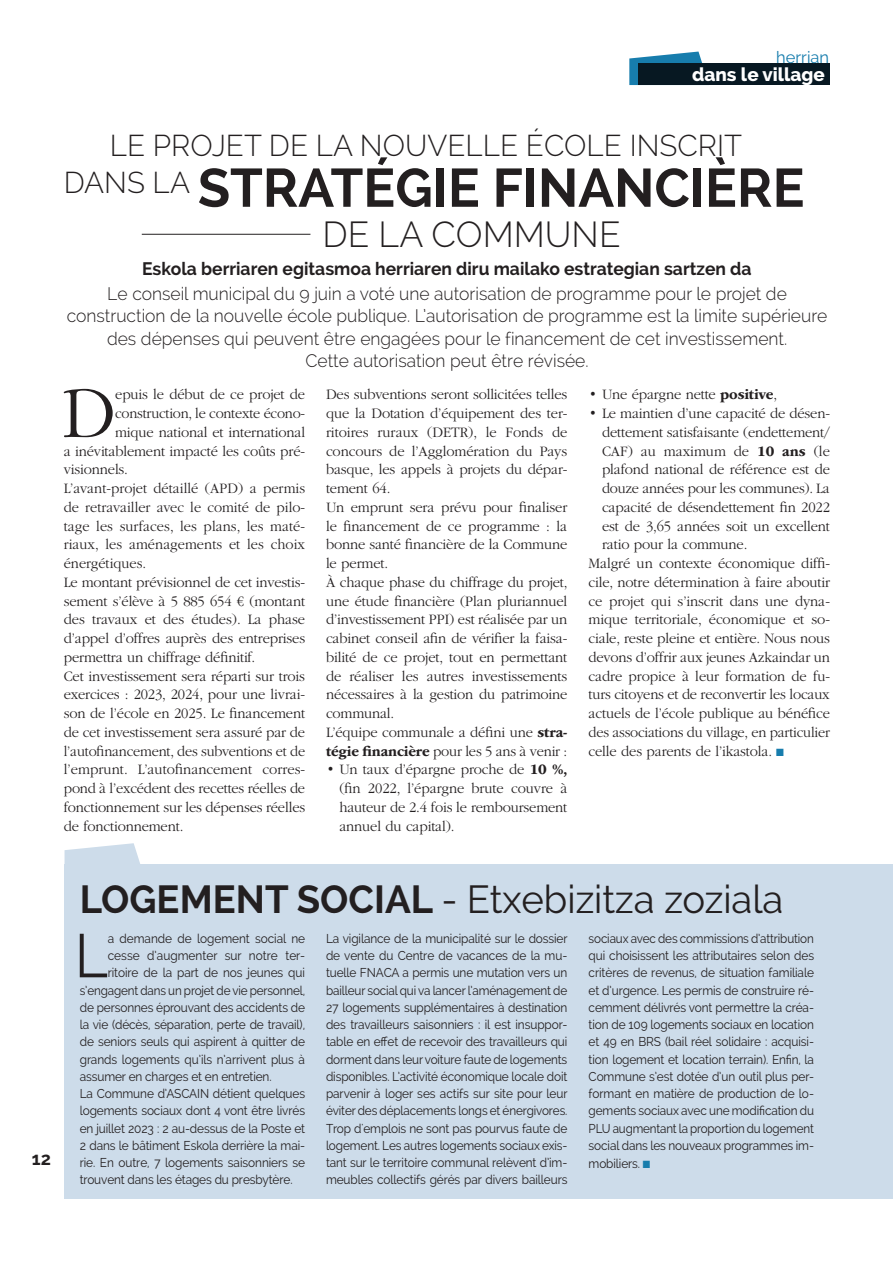
<style>
.page{position:relative;width:893px;height:1263px;background:#fff}
.page>*{position:absolute;margin:0;border:0;box-sizing:border-box;transform-origin:0 0}
.Texte{font:300 75.15px "ITC Garamond Std";color:#231f20}
.Texte_Encart_FAG{font:61.35px "Raleway";color:#231f20;scale:.93 1}
.Titre_Gros2{font:700 54px "Raleway";color:#231f20}
.Titre_Gros2-2{font:39px "Raleway";color:#231f20}
.Titre_Gros2-3{font:300 36px "Raleway";color:#231f20}
.Titre_Gros2-4{font:300 30px "Raleway";color:#231f20}
.t1{font:800 18.75px "Raleway";color:#fff}
.Chapo{font:300 18px/22.5px "Raleway";color:#231f20;text-align:center}
.Inter{font:700 18px "Raleway";color:#231f20}
.t2{font:16.5px "Raleway";color:#177dad}
.Texte-2{font:300 15px/18.8px "ITC Garamond Std";letter-spacing:-.01em;color:#231f20;text-align:justify}
.Texte-3{font:300 15px/18.8px "ITC Garamond Std";letter-spacing:-.01em;color:#231f20;text-align:justify;scale:.96 1}
.Texte-4{font:300 15px "ITC Garamond Std";letter-spacing:-.01em;color:#231f20;scale:.95 1}
.Texte_Encart_FAG-2{font:12.75px/17.2px "Raleway";letter-spacing:-.01em;color:#231f20;text-align:justify;scale:.93 1}
.Texte_Encart_FAG-3{font:12.75px/17.2px "Raleway";letter-spacing:-.01em;color:#231f20;text-align:justify;scale:.92 1}
.s1{font-weight:700}
.s2{color:#177dad}
</style>
<div class="page">
<svg style="left:65px;top:843px;width:75px;height:21px"></svg>
<div style="left:65px;top:864px;width:828px;height:334px;background:#cddcea"></div>
<hr style="left:142px;top:234px;width:168px;height:1px;background:#231f20">
<svg style="left:629px;top:52px;width:80px;height:33px"></svg>
<div style="left:638px;top:64px;width:191px;height:21px;background:#071822"></div>
<p class="t2" style="left:776px;top:47px;width:54px">herrian</p>
<p class="t1" style="left:692px;top:63px;width:134px">dans le village</p>
<p class="Titre_Gros2-4" style="left:110px;top:128px;width:634px">LE PROJET DE LA NOUVELLE ÉCOLE INSCRIT</p>
<p class="Titre_Gros2" style="left:64px;top:157px;width:742px"><sup>DANS</sup> <sup>LA</sup> STRATÉGIE FINANCIÈRE</p>
<p class="Titre_Gros2-3" style="left:322px;top:213px;width:300px">DE LA COMMUNE</p>
<p class="Inter" style="left:142px;top:258px;width:611px">Eskola berriaren egitasmoa herriaren diru mailako estrategian sartzen da</p>
<p class="Chapo" style="left:67px;top:282px;width:762px">Le conseil municipal du 9 juin a voté une autorisation de programme pour le projet de construction de la nouvelle école publique. L’autorisation de programme est la limite supérieure des dépenses qui peuvent être engagées pour le financement de cet investissement.<br>Cette autorisation peut être révisée.</p>
<p class="Texte" style="left:62px;top:373px;width:55px">D</p>
<p class="Texte-2" style="left:115px;top:385px;width:191px">epuis le début de ce projet de</p>
<p class="Texte-4" style="left:115px;top:405px;width:201px">construction, le contexte écono-</p>
<p class="Texte-2" style="left:115px;top:423px;width:191px">mique national et international</p>
<p class="Texte-2" style="left:64px;top:442px;width:243px">a inévitablement impacté les coûts pré-</p>
<p class="Texte-2" style="left:64px;top:460px;width:66px">visionnels.</p>
<p class="Texte-3" style="left:64px;top:479px;width:253px">L’avant-projet détaillé (APD) a permis de retravailler avec le comité de pilo&shy;tage les surfaces, les plans, les maté&shy;riaux, les aménagements et les choix énergétiques.</p>
<p class="Texte-2" style="left:64px;top:573px;width:243px">Le montant prévisionnel de cet investis&shy;sement s’élève à 5 885 654 € (montant des travaux et des études). La phase d’appel d’offres auprès des entreprises permettra un chiffrage définitif.</p>
<p class="Texte-2" style="left:64px;top:667px;width:243px">Cet investissement sera réparti sur trois exercices : 2023, 2024, pour une livrai&shy;son de l’école en 2025. Le financement de cet investissement sera assuré par de l’autofinancement, des subventions et de l’emprunt. L’autofinancement corres&shy;pond à l’excédent des recettes réelles de fonctionnement sur les dépenses réelles de fonctionnement.</p>
<p class="Texte-2" style="left:326px;top:385px;width:243px">Des subventions seront sollicitées telles que la Dotation d’équipement des ter&shy;ritoires ruraux (DETR), le Fonds de concours de l’Agglomération du Pays basque, les appels à projets du dépar&shy;tement 64.</p>
<p class="Texte-2" style="left:326px;top:498px;width:243px">Un emprunt sera prévu pour finaliser le financement de ce programme : la bonne santé financière de la Commune le permet.</p>
<p class="Texte-2" style="left:326px;top:573px;width:243px">À chaque phase du chiffrage du projet, une étude financière (Plan pluriannuel d’investissement PPI) est réalisée par un cabinet conseil afin de vérifier la faisa&shy;bilité de ce projet, tout en permettant de réaliser les autres investissements nécessaires à la gestion du patrimoine communal.</p>
<p class="Texte-2" style="left:326px;top:723px;width:243px">L’équipe communale a défini une <span class="s1">stra&shy;tégie financière</span> pour les 5 ans à venir :</p>
<p class="Texte-2" style="left:339px;top:760px;width:229px;text-indent:-13px">• Un taux d’épargne proche de <span class="s1">10 %, </span>(fin 2022, l’épargne brute couvre à hauteur de 2.4 fois le remboursement annuel du capital).</p>
<p class="Texte-2" style="left:589px;top:385px;width:190px">• Une épargne nette <span class="s1">positive</span>,</p>
<p class="Texte-2" style="left:602px;top:404px;width:230px;text-indent:-13px">• Le maintien d’une capacité de désen&shy;dettement satisfaisante (endettement/ CAF) au maximum de <span class="s1">10 ans</span> (le plafond national de référence est de douze années pour les communes). La capacité de désendettement fin 2022 est de 3,65 années soit un excellent ratio pour la commune.</p>
<p class="Texte-2" style="left:589px;top:554px;width:243px">Malgré un contexte économique diffi&shy;cile, notre détermination à faire aboutir ce projet qui s’inscrit dans une dyna&shy;mique territoriale, économique et so&shy;ciale, reste pleine et entière. Nous nous devons d’offrir aux jeunes Azkaindar un cadre propice à leur formation de fu&shy;turs citoyens et de reconvertir les locaux actuels de l’école publique au bénéfice des associations du village, en particulier celle des parents de l’ikastola. <span class="s2">■</span></p>
<p class="Inter" style="left:32px;top:1148px;width:21px">12</p>
<p class="Titre_Gros2-2" style="left:80px;top:877px;width:705px"><span class="s1">LOGEMENT SOCIAL</span> - Etxebizitza zoziala</p>
<p class="Texte_Encart_FAG" style="left:75px;top:920px;width:38px">L</p>
<p class="Texte_Encart_FAG-2" style="left:108px;top:930px;width:214px">a demande de logement social ne</p>
<p class="Texte_Encart_FAG-2" style="left:108px;top:947px;width:214px">cesse d’augmenter sur notre ter-</p>
<p class="Texte_Encart_FAG-2" style="left:108px;top:964px;width:214px">ritoire de la part de nos jeunes qui</p>
<p class="Texte_Encart_FAG-3" style="left:80px;top:981px;width:246px">s’engagent dans un projet de vie personnel,</p>
<p class="Texte_Encart_FAG-2" style="left:80px;top:999px;width:244px">de personnes éprouvant des accidents de</p>
<p class="Texte_Encart_FAG-2" style="left:80px;top:1016px;width:244px">la vie (décès, séparation, perte de travail),</p>
<p class="Texte_Encart_FAG-2" style="left:80px;top:1033px;width:244px">de seniors seuls qui aspirent à quitter de</p>
<p class="Texte_Encart_FAG-2" style="left:80px;top:1050px;width:244px">grands logements qu’ils n’arrivent plus à</p>
<p class="Texte_Encart_FAG-2" style="left:80px;top:1068px;width:208px">assumer en charges et en entretien.</p>
<p class="Texte_Encart_FAG-2" style="left:80px;top:1085px;width:244px">La Commune d’ASCAIN détient quelques logements sociaux dont 4 vont être livrés en juillet 2023 : 2 au-dessus de la Poste et 2 dans le bâtiment Eskola derrière la mai&shy;rie. En outre, 7 logements saisonniers se trouvent dans les étages du presbytère.</p>
<p class="Texte_Encart_FAG-2" style="left:326px;top:930px;width:261px">La vigilance de la municipalité sur le dossier de vente du Centre de vacances de la mu&shy;tuelle FNACA a permis une mutation vers un bailleur social qui va lancer l’aménagement de 27 logements supplémentaires à destination des travailleurs saisonniers : il est insuppor&shy;table en effet de recevoir des travailleurs qui dorment dans leur voiture faute de logements disponibles. L’activité économique locale doit parvenir à loger ses actifs sur site pour leur éviter des déplacements longs et énergivores.<br>Trop d'emplois ne sont pas pourvus faute de logement. Les autres logements sociaux exis&shy;tant sur le territoire communal relèvent d’im&shy;meubles collectifs gérés par divers bailleurs</p>
<p class="Texte_Encart_FAG-3" style="left:589px;top:930px;width:247px">sociaux avec des commissions d’attribution qui choisissent les attributaires selon des critères de revenus, de situation familiale et d’urgence. Les permis de construire ré&shy;cemment délivrés vont permettre la créa&shy;tion de 109 logements sociaux en location et 49 en BRS (bail réel solidaire : acquisi&shy;tion logement et location terrain). Enfin, la Commune s’est dotée d’un outil plus per&shy;formant en matière de production de lo&shy;gements sociaux avec une modification du PLU augmentant la proportion du logement social dans les nouveaux programmes im&shy;mobiliers. <span class="s2">■</span></p>
</div>
